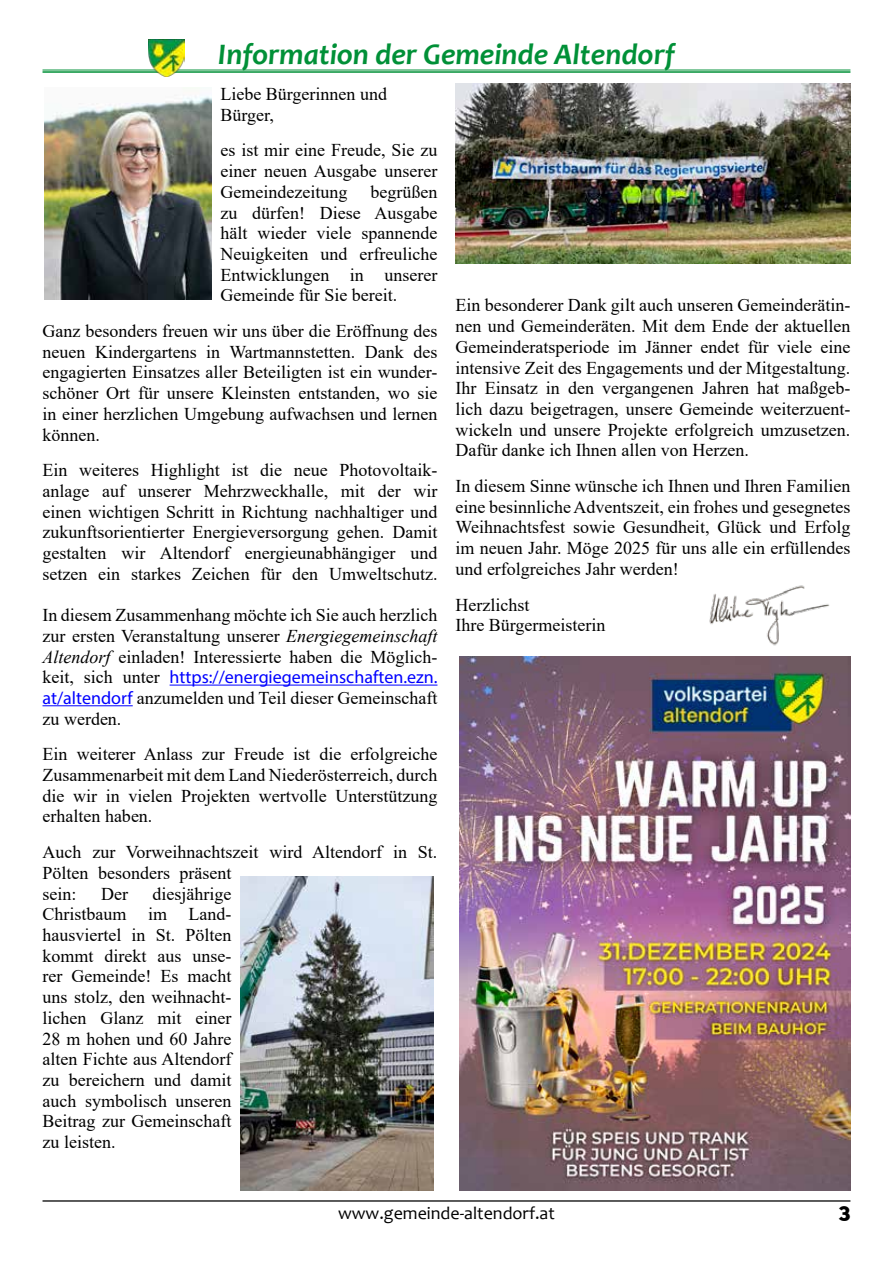
<style>
.page{position:relative;width:893px;height:1263px;background:#fff}
.page>*{position:absolute;margin:0;border:0;box-sizing:border-box;transform-origin:0 0}
.t1{font:italic 700 30px "Candara";color:#009037}
.t2{font:18px/20.7px "Times New Roman";color:#000;text-align:justify}
.t3{font:18px "Myriad Pro";color:#00f}
.t4{font:18px "Candara";color:#000}
.t5{font:18px "Kabana Bold Plain";color:#000}
.s1{font-style:italic}
.s2{font-family:"Times New Roman";color:#000}
.s3{font-family:"Myriad Pro";color:#00f}
</style>
<div class="page">
<hr style="left:43px;top:70px;width:807px;height:1px;background:#009037">
<hr style="left:43px;top:71px;width:807px;height:2px;background:#009037">
<img style="left:149px;top:40px;width:36px;height:36px">
<hr style="left:43px;top:1200px;width:807px;height:1px;background:#000">
<img style="left:44px;top:96px;width:168px;height:204px">
<img style="left:709px;top:585px;width:121px;height:61px">
<hr style="left:170px;top:685px;width:267px;height:1px;background:#00f">
<hr style="left:43px;top:705px;width:90px;height:1px;background:#00f">
<img style="left:459px;top:657px;width:391px;height:534px">
<img style="left:455px;top:84px;width:395px;height:179px">
<img style="left:240px;top:876px;width:194px;height:315px">
<h1 class="t1" style="left:218px;top:36px;width:458px">Information der Gemeinde Altendorf</h1>
<p class="t2" style="left:220px;top:83px;width:168px">Liebe Bürgerinnen und<br>Bürger,</p>
<p class="t2" style="left:220px;top:139px;width:219px">es ist mir eine Freude, Sie zu einer neuen Ausgabe unserer Gemeindezeitung</p>
<p class="t2" style="left:220px;top:181px;width:219px;text-indent:150px">begrüßen zu dürfen! Diese Ausgabe hält wieder viele spannende Neuigkeiten und erfreuliche Entwicklungen in unserer Gemeinde für Sie bereit.</p>
<p class="t2" style="left:43px;top:320px;width:396px">Ganz besonders freuen wir uns über die Eröffnung des neuen Kindergartens in Wartmannstetten. Dank des engagierten Einsatzes aller Beteiligten ist ein wunder&shy;schöner Ort für unsere Kleinsten entstanden, wo sie in einer herzlichen Umgebung aufwachsen und lernen können.</p>
<p class="t2" style="left:43px;top:459px;width:396px">Ein weiteres Highlight ist die neue Photovoltaik&shy;anlage auf unserer Mehrzweckhalle, mit der wir einen wichtigen Schritt in Richtung nachhaltiger und zukunftsorientierter Energieversorgung gehen. Damit gestalten wir Altendorf energieunabhängiger und setzen ein starkes Zeichen für den Umweltschutz.</p>
<p class="t2" style="left:43px;top:604px;width:396px">In diesem Zusammenhang möchte ich Sie auch herzlich zur ersten Veranstaltung unserer <span class="s1">Energiegemeinschaft Altendorf</span> einladen! Interessierte haben die Möglich-</p>
<p class="t3" style="left:43px;top:666px;width:396px"><span class="s2">keit, sich unter</span> https://energiegemeinschaften.ezn.</p>
<p class="t2" style="left:43px;top:687px;width:396px"><span class="s3">at/altendorf</span> anzumelden und Teil dieser Gemeinschaft zu werden.</p>
<p class="t2" style="left:43px;top:743px;width:396px">Ein weiterer Anlass zur Freude ist die erfolgreiche Zusammenarbeit mit dem Land Niederösterreich, durch die wir in vielen Projekten wertvolle Unterstützung erhalten haben.</p>
<p class="t2" style="left:43px;top:841px;width:396px;text-align:left">Auch zur Vorweihnachtszeit wird Altendorf in St.<br>Pölten besonders präsent<br>sein:</p>
<p class="t2" style="left:43px;top:883px;width:190px;text-indent:110px">diesjährige Christbaum im Land&shy;hausviertel in St. Pölten kommt direkt aus unse&shy;rer Gemeinde! Es macht uns stolz, den weihnacht&shy;lichen Glanz mit einer 28 m hohen und 60 Jahre alten Fichte aus Altendorf zu bereichern und damit auch symbolisch unseren Beitrag zur Gemeinschaft zu leisten.</p>
<p class="t2" style="left:101px;top:883px;width:28px">Der</p>
<p class="t2" style="left:455px;top:294px;width:396px">Ein besonderer Dank gilt auch unseren Gemeinderätin&shy;nen und Gemeinderäten. Mit dem Ende der aktuellen Gemeinderatsperiode im Jänner endet für viele eine intensive Zeit des Engagements und der Mitgestaltung.<br>Ihr Einsatz in den vergangenen Jahren hat maßgeb&shy;lich dazu beigetragen, unsere Gemeinde weiterzuent&shy;wickeln und unsere Projekte erfolgreich umzusetzen.<br>Dafür danke ich Ihnen allen von Herzen.</p>
<p class="t2" style="left:455px;top:475px;width:396px">In diesem Sinne wünsche ich Ihnen und Ihren Familien eine besinnliche Adventszeit, ein frohes und gesegnetes Weihnachtsfest sowie Gesundheit, Glück und Erfolg im neuen Jahr. Möge 2025 für uns alle ein erfüllendes und erfolgreiches Jahr werden!</p>
<p class="t2" style="left:455px;top:594px;width:152px">Herzlichst<br>Ihre Bürgermeisterin</p>
<p class="t4" style="left:338px;top:1201px;width:218px">www.gemeinde-altendorf.at</p>
<p class="t5" style="left:838px;top:1201px;width:14px">3</p>
</div>
